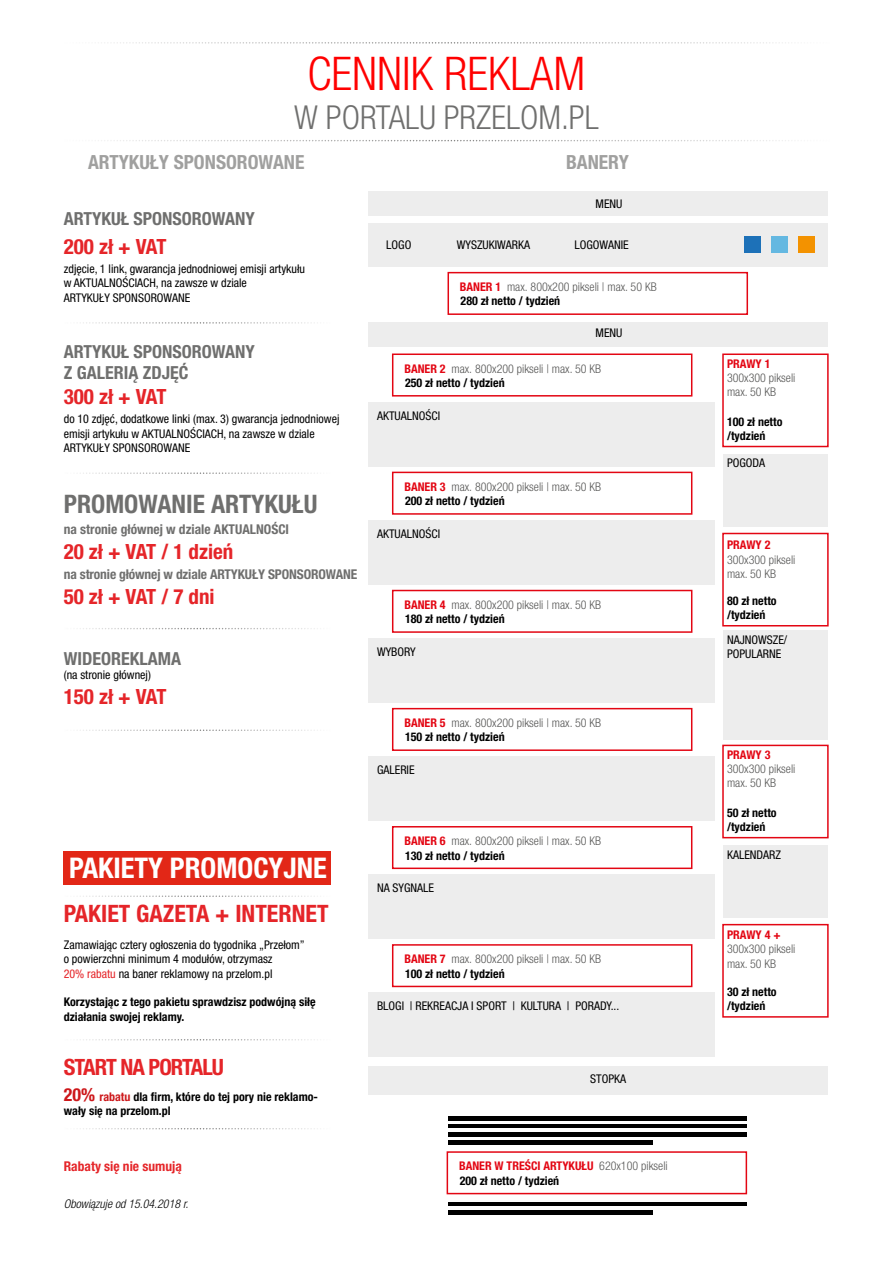
<style>
.page{position:relative;width:893px;height:1263px;background:#fff}
.page>*{position:absolute;margin:0;border:0;box-sizing:border-box;transform-origin:0 0}
.t1{font:300 condensed 46.5px "Helvetica Neue LT Pro";color:#f00}
.t2{font:300 condensed 33px "Helvetica Neue LT Pro";color:#6f6f6e}
.t3{font:700 condensed 28.5px "Helvetica Neue LT Pro";color:#fff}
.t4{font:700 condensed 25.5px "Helvetica Neue LT Pro";color:#6f6f6e}
.t5{font:700 condensed 24px "Helvetica Neue LT Pro";color:#e52529}
.t6{font:700 condensed 22.5px "Helvetica Neue LT Pro";letter-spacing:-.04em;color:#e52529}
.t7{font:700 condensed 21px "Helvetica Neue LT Pro";color:#e52529}
.t8{font:700 condensed 19.5px "Helvetica Neue LT Pro";color:#a0a09f}
.t9{font:700 condensed 18px/21.6px "Helvetica Neue LT Pro";color:#6f6f6e}
.t10{font:700 condensed 13.5px "Helvetica Neue LT Pro";letter-spacing:-.01em;color:#6f6f6e}
.t11{font:700 condensed 13.5px "Helvetica Neue LT Pro";color:#e52529}
.t12{font:condensed 12px/14.4px "Helvetica Neue LT Pro";color:#000}
.t13{font:300 condensed 12px/14.2px "Helvetica Neue LT Pro";color:#575756}
.t14{font:700 condensed 12px/14.4px "Helvetica Neue LT Pro";color:#000}
.t15{font:700 condensed 12px/14.2px "Helvetica Neue LT Pro";color:#e30613}
.t16{font:italic 300 condensed 12px "Helvetica Neue LT Pro";color:#000}
.s1{font-weight:700;color:#e30613}
.s2{font-weight:700;color:#000}
.s3{color:#e52529}
.s4{font-size:18px;color:#cd171a}
.s5{color:#cd171a}
.s6{font-weight:300;color:#575756}
.s7{color:#000}
</style>
<div class="page">
<svg style="left:98px;top:140px;width:691px;height:1px"></svg>
<svg style="left:80px;top:895px;width:238px;height:2px"></svg>
<svg style="left:80px;top:1128px;width:238px;height:1px"></svg>
<svg style="left:80px;top:729px;width:238px;height:2px"></svg>
<svg style="left:80px;top:628px;width:238px;height:1px"></svg>
<svg style="left:80px;top:472px;width:238px;height:2px"></svg>
<svg style="left:80px;top:322px;width:235px;height:2px"></svg>
<svg style="left:80px;top:1039px;width:238px;height:1px"></svg>
<svg style="left:104px;top:42px;width:685px;height:2px"></svg>
<div style="left:64px;top:851px;width:267px;height:33px;background:#e22717"></div>
<div style="left:368px;top:191px;width:460px;height:25px;background:#ededed"></div>
<div style="left:368px;top:322px;width:460px;height:25px;background:#ededed"></div>
<div style="left:368px;top:1066px;width:460px;height:29px;background:#ededed"></div>
<div style="left:368px;top:402px;width:347px;height:64px;background:#ededed"></div>
<div style="left:368px;top:520px;width:347px;height:64px;background:#ededed"></div>
<div style="left:368px;top:638px;width:347px;height:65px;background:#ededed"></div>
<div style="left:368px;top:756px;width:347px;height:65px;background:#ededed"></div>
<div style="left:368px;top:874px;width:347px;height:65px;background:#ededed"></div>
<div style="left:368px;top:992px;width:347px;height:65px;background:#ededed"></div>
<div style="left:723px;top:454px;width:105px;height:72px;background:#ededed"></div>
<div style="left:723px;top:630px;width:105px;height:110px;background:#ededed"></div>
<div style="left:723px;top:845px;width:105px;height:72px;background:#ededed"></div>
<div style="left:368px;top:223px;width:460px;height:44px;background:#ededed"></div>
<div style="left:744px;top:236px;width:17px;height:17px;background:#1d71b8"></div>
<div style="left:771px;top:236px;width:17px;height:17px;background:#64b8e1"></div>
<div style="left:798px;top:236px;width:17px;height:17px;background:#f39200"></div>
<div style="left:392px;top:353px;width:300px;height:44px;border:2px solid #e30613"></div>
<div style="left:447px;top:272px;width:301px;height:43px;border:2px solid #e30613"></div>
<div style="left:392px;top:472px;width:300px;height:43px;border:2px solid #e30613"></div>
<div style="left:392px;top:590px;width:300px;height:43px;border:2px solid #e30613"></div>
<div style="left:392px;top:708px;width:300px;height:43px;border:2px solid #e30613"></div>
<div style="left:392px;top:826px;width:300px;height:43px;border:2px solid #e30613"></div>
<div style="left:392px;top:944px;width:300px;height:43px;border:2px solid #e30613"></div>
<div style="left:722px;top:353px;width:107px;height:94px;border:2px solid #e30613"></div>
<div style="left:722px;top:533px;width:107px;height:93px;border:2px solid #e30613"></div>
<div style="left:722px;top:745px;width:107px;height:93px;border:2px solid #e30613"></div>
<div style="left:722px;top:924px;width:107px;height:94px;border:2px solid #e30613"></div>
<div style="left:447px;top:1151px;width:300px;height:43px;border:2px solid #e30613"></div>
<hr style="left:448px;top:1140px;width:204px;height:4px;background:#000">
<hr style="left:448px;top:1132px;width:298px;height:4px;background:#000">
<hr style="left:448px;top:1210px;width:204px;height:4px;background:#000">
<hr style="left:448px;top:1202px;width:298px;height:4px;background:#000">
<hr style="left:448px;top:1124px;width:298px;height:4px;background:#000">
<hr style="left:448px;top:1116px;width:298px;height:4px;background:#000">
<h1 class="t1" style="left:307px;top:46px;width:279px">CENNIK REKLAM</h1>
<h2 class="t2" style="left:294px;top:98px;width:306px">W PORTALU PRZELOM.PL</h2>
<h3 class="t8" style="left:88px;top:150px;width:218px">ARTYKUŁY SPONSOROWANE</h3>
<h3 class="t8" style="left:566px;top:150px;width:64px">BANERY</h3>
<p class="t12" style="left:596px;top:196px;width:28px">MENU</p>
<h3 class="t9" style="left:64px;top:208px;width:193px">ARTYKUŁ SPONSOROWANY</h3>
<h3 class="t7" style="left:64px;top:234px;width:104px">200 zł + VAT</h3>
<p class="t12" style="left:64px;top:261px;width:243px">zdjęcie, 1 link, gwarancja jednodniowej emisji artykułu w AKTUALNOŚCIACH, na zawsze w dziale<br>ARTYKUŁY SPONSOROWANE</p>
<h3 class="t9" style="left:64px;top:340px;width:193px">ARTYKUŁ SPONSOROWANY<br>Z GALERIĄ ZDJĘĆ</h3>
<h3 class="t7" style="left:64px;top:384px;width:104px">300 zł + VAT</h3>
<p class="t12" style="left:64px;top:412px;width:277px">do 10 zdjęć, dodatkowe linki (max. 3) gwarancja jednodniowej emisji artykułu w AKTUALNOŚCIACH, na zawsze w dziale<br>ARTYKUŁY SPONSOROWANE</p>
<h3 class="t4" style="left:64px;top:489px;width:255px">PROMOWANIE ARTYKUŁU</h3>
<p class="t10" style="left:64px;top:521px;width:227px">na stronie głównej w dziale AKTUALNOŚCI</p>
<h3 class="t7" style="left:64px;top:539px;width:171px">20 zł + VAT / 1 dzień</h3>
<p class="t10" style="left:64px;top:566px;width:295px">na stronie głównej w dziale ARTYKUŁY SPONSOROWANE</p>
<h3 class="t7" style="left:64px;top:584px;width:152px">50 zł + VAT / 7 dni</h3>
<h3 class="t9" style="left:64px;top:647px;width:119px">WIDEOREKLAMA</h3>
<p class="t12" style="left:64px;top:667px;width:89px">(na stronie głównej)</p>
<h3 class="t7" style="left:64px;top:684px;width:104px">150 zł + VAT</h3>
<p class="t12" style="left:386px;top:238px;width:27px">LOGO</p>
<p class="t12" style="left:457px;top:238px;width:75px">WYSZUKIWARKA</p>
<p class="t12" style="left:574px;top:238px;width:56px">LOGOWANIE</p>
<p class="t13" style="left:460px;top:280px;width:198px"><span class="s1">BANER 1</span> max. 800x200 pikseli | max. 50 KB<br><span class="s2">280 zł netto / tydzień</span></p>
<p class="t12" style="left:596px;top:326px;width:28px">MENU</p>
<p class="t13" style="left:404px;top:361px;width:198px"><span class="s1">BANER 2</span> max. 800x200 pikseli | max. 50 KB<br><span class="s2">250 zł netto / tydzień</span></p>
<p class="t12" style="left:377px;top:408px;width:65px">AKTUALNOŚCI</p>
<p class="t13" style="left:404px;top:479px;width:198px"><span class="s1">BANER 3</span> max. 800x200 pikseli | max. 50 KB<br><span class="s2">200 zł netto / tydzień</span></p>
<p class="t12" style="left:377px;top:526px;width:65px">AKTUALNOŚCI</p>
<p class="t13" style="left:404px;top:597px;width:198px"><span class="s1">BANER 4</span> max. 800x200 pikseli | max. 50 KB<br><span class="s2">180 zł netto / tydzień</span></p>
<p class="t12" style="left:377px;top:644px;width:40px">WYBORY</p>
<p class="t13" style="left:404px;top:716px;width:198px"><span class="s1">BANER 5</span> max. 800x200 pikseli | max. 50 KB<br><span class="s2">150 zł netto / tydzień</span></p>
<p class="t12" style="left:377px;top:763px;width:39px">GALERIE</p>
<h3 class="t3" style="left:69px;top:850px;width:259px">PAKIETY PROMOCYJNE</h3>
<h3 class="t5" style="left:64px;top:898px;width:266px">PAKIET GAZETA + INTERNET</h3>
<p class="t12" style="left:64px;top:937px;width:243px">Zamawiając cztery ogłoszenia do tygodnika „Przełom” o powierzchni minimum 4 modułów, otrzymasz<br><span class="s3">20% rabatu</span> na baner reklamowy na przelom.pl</p>
<p class="t14" style="left:64px;top:995px;width:253px">Korzystając z tego pakietu sprawdzisz podwójną siłę działania swojej reklamy.</p>
<h3 class="t6" style="left:64px;top:1053px;width:162px">START NA PORTALU</h3>
<p class="t14" style="left:64px;top:1089px;width:256px"><span class="s4">20%</span> <span class="s5">rabatu</span> dla firm, które do tej pory nie reklamo&shy;wały się na przelom.pl</p>
<p class="t11" style="left:64px;top:1157px;width:120px">Rabaty się nie sumują</p>
<p class="t16" style="left:64px;top:1196px;width:126px">Obowiązuje od 15.04.2018 r.</p>
<p class="t13" style="left:404px;top:834px;width:198px"><span class="s1">BANER 6</span> max. 800x200 pikseli | max. 50 KB<br><span class="s2">130 zł netto / tydzień</span></p>
<p class="t12" style="left:377px;top:881px;width:59px">NA SYGNALE</p>
<p class="t13" style="left:404px;top:952px;width:198px"><span class="s1">BANER 7</span> max. 800x200 pikseli | max. 50 KB<br><span class="s2">100 zł netto / tydzień</span></p>
<p class="t12" style="left:377px;top:999px;width:244px">BLOGI | REKREACJA I SPORT | KULTURA | PORADY...</p>
<p class="t12" style="left:590px;top:1072px;width:37px">STOPKA</p>
<p class="t15" style="left:459px;top:1159px;width:210px">BANER W TREŚCI ARTYKUŁU <span class="s6">620x100 pikseli<br></span><span class="s7">200 zł netto / tydzień</span></p>
<p class="t15" style="left:727px;top:356px;width:45px">PRAWY 1</p>
<p class="t13" style="left:727px;top:371px;width:70px">300x300 pikseli max. 50 KB</p>
<p class="t14" style="left:727px;top:414px;width:57px">100 zł netto /tydzień</p>
<p class="t12" style="left:727px;top:456px;width:40px">POGODA</p>
<p class="t15" style="left:727px;top:538px;width:45px">PRAWY 2</p>
<p class="t13" style="left:727px;top:552px;width:70px">300x300 pikseli max. 50 KB</p>
<p class="t14" style="left:727px;top:593px;width:51px">80 zł netto /tydzień</p>
<p class="t12" style="left:727px;top:632px;width:62px">NAJNOWSZE/<br>POPULARNE</p>
<p class="t15" style="left:727px;top:747px;width:45px">PRAWY 3</p>
<p class="t13" style="left:727px;top:761px;width:70px">300x300 pikseli max. 50 KB</p>
<p class="t14" style="left:727px;top:805px;width:51px">50 zł netto /tydzień</p>
<p class="t12" style="left:727px;top:847px;width:56px">KALENDARZ</p>
<p class="t15" style="left:727px;top:927px;width:55px">PRAWY 4 +</p>
<p class="t13" style="left:727px;top:942px;width:70px">300x300 pikseli max. 50 KB</p>
<p class="t14" style="left:727px;top:984px;width:51px">30 zł netto /tydzień</p>
</div>
